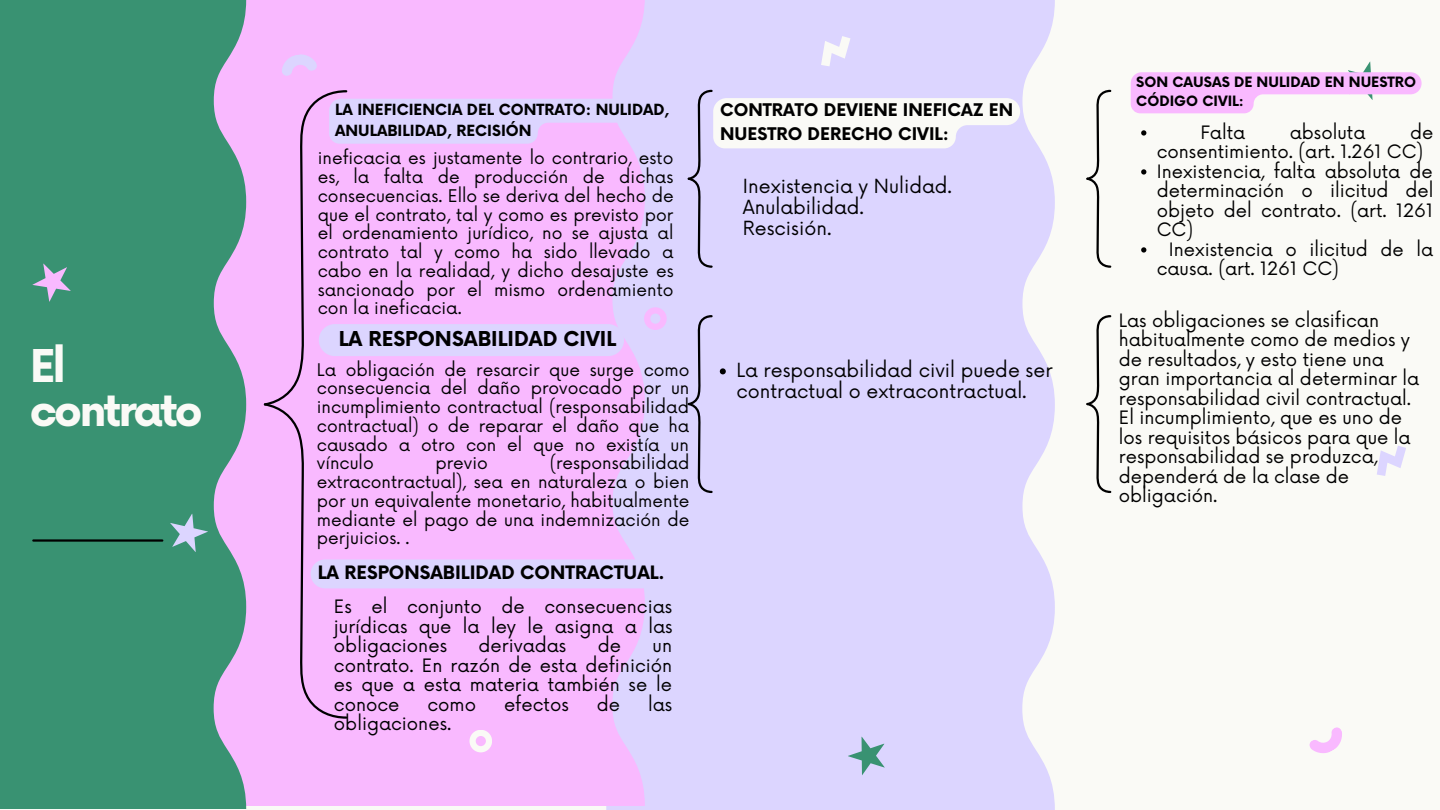
<style>
.page{position:relative;width:1440px;height:810px;background:#fafaf6}
.page>*{position:absolute;margin:0;border:0;box-sizing:border-box;transform-origin:0 0}
.t1{font:700 44px/44.2px "Now";letter-spacing:-.065em;color:#fafaf6}
.t2{font:700 20px "Now";color:#000}
.t3{font:19px/21px "Now";color:#000}
.t4{font:18px/19.5px "Now";color:#000;text-align:justify}
.t5{font:700 18px "Now";color:#000}
.t6{font:17px/18.8px "Now";color:#000;text-align:justify}
.t7{font:700 17px/23.2px "Now";color:#000}
.t8{font:700 15px/21px "Now";color:#000}
.t9{font:700 13.9px/19px "Now";color:#000}
</style>
<div class="page">
<div style="left:606px;top:0;width:449px;height:810px;background:#dcd5ff"></div>
<div style="left:246px;top:0;width:399px;height:806px;background:#f9b9ff"></div>
<div style="left:0;top:0;width:246px;height:809px;background:#399272"></div>
<svg style="left:1086px;top:89px;width:26px;height:179px"></svg>
<svg style="left:686px;top:314px;width:28px;height:180px;background:#c8c1e7"></svg>
<svg style="left:1086px;top:315px;width:26px;height:178px"></svg>
<svg style="left:32px;top:263px;width:39px;height:39px;background:#759e9e"></svg>
<svg style="left:170px;top:513px;width:38px;height:39px"></svg>
<hr style="left:33px;top:539px;width:129px;height:3px;background:#000">
<svg style="left:469px;top:730px;width:23px;height:22px"></svg>
<svg style="left:281px;top:53px;width:37px;height:23px"></svg>
<svg style="left:1377px;top:446px;width:29px;height:30px"></svg>
<svg style="left:720px;top:368px;width:6px;height:6px"></svg>
<svg style="left:1141px;top:130px;width:5px;height:6px"></svg>
<svg style="left:1141px;top:169px;width:5px;height:6px"></svg>
<svg style="left:1141px;top:247px;width:5px;height:6px"></svg>
<svg style="left:686px;top:89px;width:334px;height:180px"></svg>
<svg style="left:848px;top:736px;width:37px;height:39px"></svg>
<svg style="left:821px;top:36px;width:29px;height:30px"></svg>
<svg style="left:262px;top:89px;width:414px;height:631px;background:#f0befd"></svg>
<svg style="left:1309px;top:727px;width:33px;height:26px"></svg>
<svg style="left:1131px;top:61px;width:291px;height:52px"></svg>
<p class="t1" style="left:30px;top:346px;width:174px">El contrato</p>
<p class="t8" style="left:335px;top:100px;width:336px">LA INEFICIENCIA DEL CONTRATO: NULIDAD,<br>ANULABILIDAD, RECISIÓN</p>
<p class="t6" style="left:318px;top:150px;width:357px">ineficacia es justamente lo contrario, esto es, la falta de producción de dichas consecuencias. Ello se deriva del hecho de que el contrato, tal y como es previsto por el ordenamiento jurídico, no se ajusta al contrato tal y como ha sido llevado a cabo en la realidad, y dicho desajuste es sancionado por el mismo ordenamiento con la ineficacia.</p>
<p class="t2" style="left:339px;top:328px;width:279px">LA RESPONSABILIDAD CIVIL</p>
<p class="t6" style="left:317px;top:361px;width:374px">La obligación de resarcir que surge como consecuencia del daño provocado por un incumplimiento contractual (responsabilidad contractual) o de reparar el daño que ha causado a otro con el que no existía un vínculo</p>
<p class="t6" style="left:317px;top:455px;width:374px;text-indent:233px">(responsabilidad extracontractual), sea en naturaleza o bien por un equivalente monetario, habitualmente mediante el pago de una indemnización de perjuicios. .</p>
<p class="t6" style="left:436px;top:455px;width:54px">previo</p>
<p class="t5" style="left:318px;top:563px;width:348px">LA RESPONSABILIDAD CONTRACTUAL.</p>
<p class="t4" style="left:334px;top:598px;width:340px">Es el conjunto de consecuencias jurídicas que la ley le asigna a las obligaciones</p>
<p class="t4" style="left:479px;top:637px;width:89px">derivadas</p>
<p class="t4" style="left:598px;top:637px;width:25px">de</p>
<p class="t4" style="left:334px;top:637px;width:340px;text-indent:319px">un contrato. En razón de esta definición es que a esta materia también se le conoce</p>
<p class="t4" style="left:427px;top:695px;width:50px">como</p>
<p class="t4" style="left:504px;top:695px;width:66px">efectos</p>
<p class="t4" style="left:597px;top:695px;width:25px">de</p>
<p class="t4" style="left:648px;top:695px;width:26px">las</p>
<p class="t4" style="left:334px;top:715px;width:119px">obligaciones.</p>
<p class="t7" style="left:720px;top:100px;width:295px">CONTRATO DEVIENE INEFICAZ EN<br>NUESTRO DERECHO CIVIL:</p>
<p class="t3" style="left:743px;top:177px;width:211px">Inexistencia y Nulidad.</p>
<p class="t3" style="left:743px;top:198px;width:123px">Anulabilidad.</p>
<p class="t3" style="left:743px;top:219px;width:90px">Rescisión.</p>
<p class="t3" style="left:736px;top:360px;width:318px">La responsabilidad civil puede ser contractual o extracontractual.</p>
<p class="t9" style="left:1136px;top:74px;width:281px">SON CAUSAS DE NULIDAD EN NUESTRO<br>CÓDIGO CIVIL:</p>
<p class="t4" style="left:1157px;top:123px;width:278px;text-indent:253px">de consentimiento. (art. 1.261 CC)</p>
<p class="t4" style="left:1157px;top:162px;width:278px">Inexistencia, falta absoluta de determinación o ilicitud del objeto del contrato. (art. 1261<br>CC)</p>
<p class="t4" style="left:1157px;top:240px;width:278px;text-indent:12px">Inexistencia o ilicitud de la causa. (art. 1261 CC)</p>
<p class="t4" style="left:1200px;top:123px;width:46px">Falta</p>
<p class="t4" style="left:1290px;top:123px;width:77px">absoluta</p>
<p class="t4" style="left:1119px;top:311px;width:302px;text-align:left">Las obligaciones se clasifican habitualmente como de medios y de resultados, y esto tiene una gran importancia al determinar la responsabilidad civil contractual.<br>El incumplimiento, que es uno de los requisitos básicos para que la responsabilidad se produzca, dependerá de la clase de obligación.</p>
</div>
